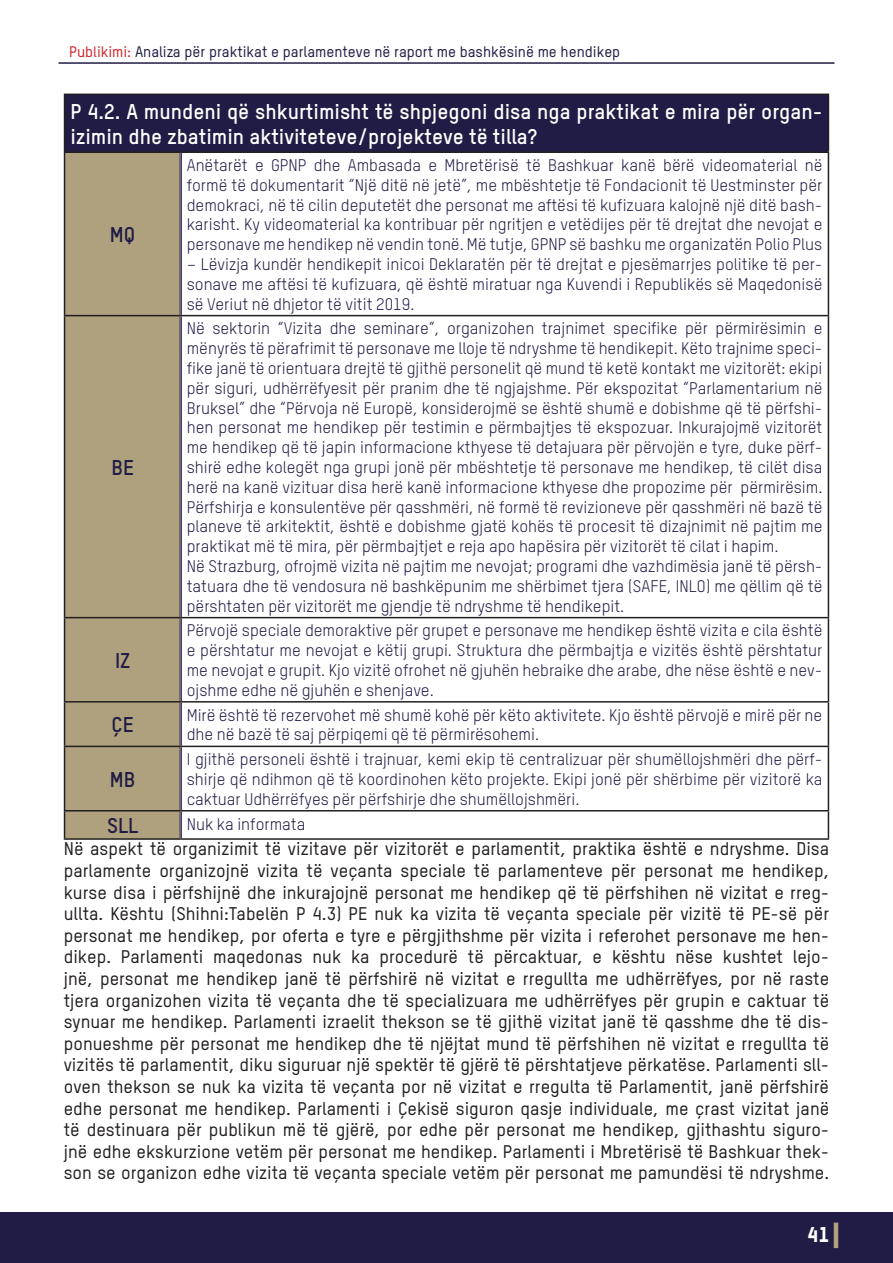
<style>
.page{position:relative;width:893px;height:1263px;background:#fff}
.page>*{position:absolute;margin:0;border:0;box-sizing:border-box;transform-origin:0 0}
.t1{font:700 21px/25.2px "Oxfam TSTARPRO";color:#fff}
.t2{font:700 21px "Oxfam TSTARPRO";color:#211c45}
.t3{font:21px "Oxfam TSTARPRO Headline";color:#fff}
.t4{font:500 18px/21.6px "Oxfam TSTARPRO";color:#231f20;text-align:justify}
.t5{font:16.5px/19.8px "Oxfam TSTARPRO";color:#211c45;text-align:justify}
.t6{font:500 15px "Oxfam TSTARPRO";color:#211c45}
.s1{color:#d1232a}
</style>
<div class="page">
<hr style="left:58px;top:62px;width:776px;height:2px;background:#211c45">
<div style="left:0;top:1212px;width:893px;height:51px;background:#211c45"></div>
<hr style="left:834px;top:1222px;width:4px;height:26px;background:#afa17e">
<div style="left:65px;top:94px;width:763px;height:58px;background:#211c45"></div>
<div style="left:65px;top:153px;width:115px;height:685px;background:#afa17e"></div>
<hr style="left:64px;top:94px;width:117px;height:1px;background:#231f20">
<hr style="left:64px;top:95px;width:1px;height:56px;background:#231f20">
<hr style="left:181px;top:94px;width:648px;height:1px;background:#231f20">
<hr style="left:828px;top:95px;width:1px;height:56px;background:#231f20">
<hr style="left:64px;top:151px;width:117px;height:2px;background:#231f20">
<hr style="left:64px;top:153px;width:1px;height:162px;background:#231f20">
<hr style="left:181px;top:151px;width:648px;height:2px;background:#231f20">
<hr style="left:828px;top:153px;width:1px;height:162px;background:#231f20">
<hr style="left:64px;top:315px;width:117px;height:1px;background:#231f20">
<hr style="left:64px;top:316px;width:1px;height:301px;background:#231f20">
<hr style="left:181px;top:315px;width:648px;height:1px;background:#231f20">
<hr style="left:828px;top:316px;width:1px;height:301px;background:#231f20">
<hr style="left:64px;top:617px;width:117px;height:1px;background:#231f20">
<hr style="left:64px;top:618px;width:1px;height:83px;background:#231f20">
<hr style="left:181px;top:617px;width:648px;height:1px;background:#231f20">
<hr style="left:828px;top:618px;width:1px;height:83px;background:#231f20">
<hr style="left:64px;top:701px;width:117px;height:1px;background:#231f20">
<hr style="left:64px;top:702px;width:1px;height:44px;background:#231f20">
<hr style="left:181px;top:701px;width:648px;height:1px;background:#231f20">
<hr style="left:828px;top:702px;width:1px;height:44px;background:#231f20">
<hr style="left:64px;top:746px;width:117px;height:1px;background:#231f20">
<hr style="left:64px;top:747px;width:1px;height:63px;background:#231f20">
<hr style="left:181px;top:746px;width:648px;height:1px;background:#231f20">
<hr style="left:828px;top:747px;width:1px;height:63px;background:#231f20">
<hr style="left:64px;top:810px;width:117px;height:1px;background:#231f20">
<svg style="left:64px;top:811px;width:1px;height:27px"></svg>
<hr style="left:181px;top:810px;width:648px;height:1px;background:#231f20">
<svg style="left:828px;top:811px;width:1px;height:27px"></svg>
<hr style="left:64px;top:838px;width:117px;height:2px;background:#231f20">
<hr style="left:181px;top:838px;width:648px;height:2px;background:#231f20">
<hr style="left:180px;top:153px;width:1px;height:162px;background:#211c45">
<hr style="left:181px;top:153px;width:1px;height:162px;background:#211c45">
<hr style="left:180px;top:316px;width:1px;height:301px;background:#211c45">
<hr style="left:181px;top:316px;width:1px;height:301px;background:#211c45">
<hr style="left:180px;top:618px;width:1px;height:83px;background:#211c45">
<hr style="left:181px;top:618px;width:1px;height:83px;background:#211c45">
<hr style="left:180px;top:702px;width:1px;height:44px;background:#211c45">
<hr style="left:181px;top:702px;width:1px;height:44px;background:#211c45">
<hr style="left:180px;top:747px;width:1px;height:63px;background:#211c45">
<hr style="left:181px;top:747px;width:1px;height:63px;background:#211c45">
<svg style="left:180px;top:811px;width:2px;height:27px"></svg>
<p class="t6" style="left:69px;top:42px;width:553px"><span class="s1">Publikimi:</span> Analiza për praktikat e parlamenteve në raport me bashkësinë me hendikep</p>
<p class="t1" style="left:71px;top:98px;width:753px">P 4.2. A mundeni që shkurtimisht të shpjegoni disa nga praktikat e mira për organ&shy;izimin dhe zbatimin aktiviteteve/projekteve të tilla?</p>
<p class="t2" style="left:110px;top:222px;width:27px">MQ</p>
<p class="t2" style="left:111px;top:454px;width:24px">BE</p>
<p class="t2" style="left:115px;top:648px;width:16px">IZ</p>
<p class="t5" style="left:187px;top:155px;width:637px">Anëtarët e GPNP dhe Ambasada e Mbretërisë të Bashkuar kanë bërë videomaterial në formë të dokumentarit “Një ditë në jetë”, me mbështetje të Fondacionit të Uestminster për demokraci, në të cilin deputetët dhe personat me aftësi të kufizuara kalojnë një ditë bash&shy;karisht. Ky videomaterial ka kontribuar për ngritjen e vetëdijes për të drejtat dhe nevojat e personave me hendikep në vendin tonë. Më tutje, GPNP së bashku me organizatën Polio Plus</p>
<p class="t5" style="left:187px;top:254px;width:637px">– Lëvizja kundër hendikepit inicoi Deklaratën për të drejtat e pjesëmarrjes politike të per&shy;sonave me aftësi të kufizuara, që është miratuar nga Kuvendi i Republikës së Maqedonisë së Veriut në dhjetor të vitit 2019.</p>
<p class="t5" style="left:187px;top:318px;width:637px">Në sektorin “Vizita dhe seminare”, organizohen trajnimet specifike për përmirësimin e mënyrës të përafrimit të personave me lloje të ndryshme të hendikepit. Këto trajnime speci&shy;fike janë të orientuara drejtë të gjithë personelit që mund të ketë kontakt me vizitorët: ekipi për siguri, udhërrëfyesit për pranim dhe të ngjajshme. Për ekspozitat “Parlamentarium në Bruksel” dhe “Përvoja në Europë, konsiderojmë se është shumë e dobishme që të përfshi&shy;hen personat me hendikep për testimin e përmbajtjes të ekspozuar. Inkurajojmë vizitorët me hendikep që të japin informacione kthyese të detajuara për përvojën e tyre, duke përf&shy;shirë edhe kolegët nga grupi jonë për mbështetje të personave me hendikep, të cilët disa herë na kanë vizituar disa herë kanë informacione kthyese dhe propozime për përmirësim.<br>Përfshirja e konsulentëve për qasshmëri, në formë të revizioneve për qasshmëri në bazë të planeve të arkitektit, është e dobishme gjatë kohës të procesit të dizajnimit në pajtim me praktikat më të mira, për përmbajtjet e reja apo hapësira për vizitorët të cilat i hapim.</p>
<p class="t5" style="left:187px;top:556px;width:637px">Në Strazburg, ofrojmë vizita në pajtim me nevojat; programi dhe vazhdimësia janë të përsh&shy;tatuara dhe të vendosura në bashkëpunim me shërbimet tjera (SAFE, INLO) me qëllim që të përshtaten për vizitorët me gjendje të ndryshme të hendikepit.</p>
<p class="t5" style="left:187px;top:620px;width:637px">Përvojë speciale demoraktive për grupet e personave me hendikep është vizita e cila është e përshtatur me nevojat e këtij grupi. Struktura dhe përmbajtja e vizitës është përshtatur me nevojat e grupit. Kjo vizitë ofrohet në gjuhën hebraike dhe arabe, dhe nëse është e nev&shy;ojshme edhe në gjuhën e shenjave.</p>
<p class="t2" style="left:112px;top:712px;width:23px">ÇE</p>
<p class="t5" style="left:187px;top:705px;width:637px">Mirë është të rezervohet më shumë kohë për këto aktivitete. Kjo është përvojë e mirë për ne dhe në bazë të saj përpiqemi që të përmirësohemi.</p>
<p class="t2" style="left:110px;top:766px;width:27px">MB</p>
<p class="t5" style="left:187px;top:749px;width:637px">I gjithë personeli është i trajnuar, kemi ekip të centralizuar për shumëllojshmëri dhe përf&shy;shirje që ndihmon që të koordinohen këto projekte. Ekipi jonë për shërbime për vizitorë ka caktuar Udhërrëfyes për përfshirje dhe shumëllojshmëri.</p>
<p class="t2" style="left:107px;top:813px;width:33px">SLL</p>
<p class="t5" style="left:187px;top:814px;width:120px">Nuk ka informata</p>
<p class="t4" style="left:64px;top:838px;width:767px">Në aspekt të organizimit të vizitave për vizitorët e parlamentit, praktika është e ndryshme. Disa parlamente organizojnë vizita të veçanta speciale të parlamenteve për personat me hendikep, kurse disa i përfshijnë dhe inkurajojnë personat me hendikep që të përfshihen në vizitat e rreg&shy;ullta. Kështu (Shihni:Tabelën P 4.3) PE nuk ka vizita të veçanta speciale për vizitë të PE-së për personat me hendikep, por oferta e tyre e përgjithshme për vizita i referohet personave me hen&shy;dikep. Parlamenti maqedonas nuk ka procedurë të përcaktuar, e kështu nëse kushtet lejo&shy;jnë, personat me hendikep janë të përfshirë në vizitat e rregullta me udhërrëfyes, por në raste tjera organizohen vizita të veçanta dhe të specializuara me udhërrëfyes për grupin e caktuar të synuar me hendikep. Parlamenti izraelit thekson se të gjithë vizitat janë të qasshme dhe të dis&shy;ponueshme për personat me hendikep dhe të njëjtat mund të përfshihen në vizitat e rregullta të vizitës të parlamentit, diku siguruar një spektër të gjërë të përshtatjeve përkatëse. Parlamenti sll&shy;oven thekson se nuk ka vizita të veçanta por në vizitat e rregulta të Parlamentit, janë përfshirë edhe personat me hendikep. Parlamenti i Çekisë siguron qasje individuale, me çrast vizitat janë të destinuara për publikun më të gjërë, por edhe për personat me hendikep, gjithashtu siguro&shy;jnë edhe ekskurzione vetëm për personat me hendikep. Parlamenti i Mbretërisë të Bashkuar thek&shy;son se organizon edhe vizita të veçanta speciale vetëm për personat me pamundësi të ndryshme.</p>
<p class="t3" style="left:807px;top:1221px;width:24px">41</p>
</div>
